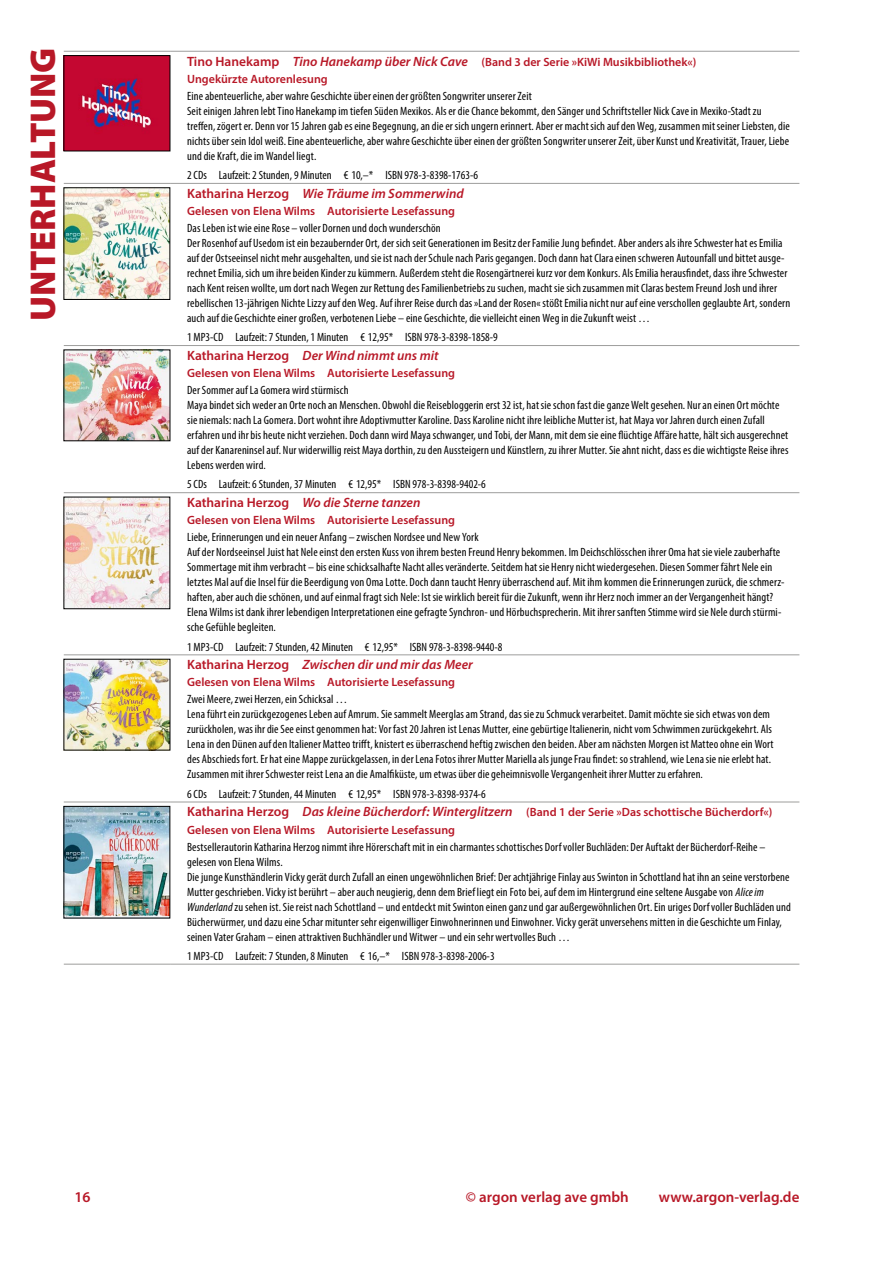
<style>
.page{position:relative;width:893px;height:1263px;background:#fff}
.page>*{position:absolute;margin:0;border:0;box-sizing:border-box;transform-origin:0 0}
.t1{font:900 36px "Myriad Pro";letter-spacing:-.01em;color:#b81827}
.t2{font:600 15px "Myriad Pro";color:#b81827}
.t3{font:italic 600 13.5px "Myriad Pro";color:#b81827}
.t4{font:condensed 12px/15px "Myriad Pro";letter-spacing:.01em;color:#000}
.t5{font:600 12px/17.1px "Myriad Pro";color:#b81827}
.s1{font-size:13.5px}
.s2{font-style:italic;font-size:13.5px}
.s3{font-style:normal}
.s4{font-weight:600;font-stretch:normal;font-size:13.5px;color:#b81827}
.s5{font-weight:600;font-style:italic;font-stretch:normal;font-size:13.5px;color:#b81827}
.s6{font-weight:600;font-stretch:normal;color:#b81827}
.s7{font-style:italic}
</style>
<div class="page">
<hr style="left:64px;top:51px;width:106px;height:1px;background:#9d9d9c">
<hr style="left:170px;top:51px;width:629px;height:1px;background:#9d9d9c">
<hr style="left:64px;top:183px;width:106px;height:1px;background:#9d9d9c">
<hr style="left:170px;top:183px;width:629px;height:1px;background:#9d9d9c">
<hr style="left:64px;top:345px;width:106px;height:1px;background:#9d9d9c">
<hr style="left:170px;top:345px;width:629px;height:1px;background:#9d9d9c">
<hr style="left:64px;top:492px;width:106px;height:1px;background:#9d9d9c">
<hr style="left:170px;top:492px;width:629px;height:1px;background:#9d9d9c">
<hr style="left:64px;top:655px;width:106px;height:1px;background:#9d9d9c">
<hr style="left:170px;top:655px;width:629px;height:1px;background:#9d9d9c">
<hr style="left:64px;top:802px;width:106px;height:1px;background:#9d9d9c">
<hr style="left:170px;top:802px;width:629px;height:1px;background:#9d9d9c">
<hr style="left:64px;top:964px;width:106px;height:1px;background:#9d9d9c">
<hr style="left:170px;top:964px;width:629px;height:1px;background:#9d9d9c">
<img style="left:66px;top:57px;width:102px;height:92px">
<img style="left:66px;top:190px;width:102px;height:108px">
<img style="left:66px;top:352px;width:102px;height:87px">
<img style="left:66px;top:499px;width:102px;height:108px">
<img style="left:66px;top:661px;width:102px;height:87px">
<img style="left:66px;top:808px;width:102px;height:108px">
<h1 class="t1" style="left:19px;top:321px;width:275px;rotate:-90deg">UNTERHALTUNG</h1>
<p class="t5" style="left:187px;top:53px;width:511px"><span class="s1">Tino Hanekamp</span> <span class="s2">Tino Hanekamp über Nick Cave</span> (Band 3 der Serie »KiWi Musikbibliothek«)<br>Ungekürzte Autorenlesung</p>
<p class="t4" style="left:187px;top:88px;width:604px">Eine abenteuerliche, aber wahre Geschichte über einen der größten Songwriter unserer Zeit<br>Seit einigen Jahren lebt Tino Hanekamp im tiefen Süden Mexikos. Als er die Chance bekommt, den Sänger und Schriftsteller Nick Cave in Mexiko-Stadt zu treffen, zögert er. Denn vor 15 Jahren gab es eine Begegnung, an die er sich ungern erinnert. Aber er macht sich auf den Weg, zusammen mit seiner Liebsten, die nichts über sein Idol weiß. Eine abenteuerliche, aber wahre Geschichte über einen der größten Songwriter unserer Zeit, über Kunst und Kreativität, Trauer, Liebe und die Kraft, die im Wandel liegt.</p>
<p class="t4" style="left:187px;top:167px;width:292px">2 CDs Laufzeit: 2 Stunden, 9 Minuten € 10,–* ISBN 978‑3‑8398‑1763‑6</p>
<p class="t3" style="left:187px;top:185px;width:278px"><span class="s3">Katharina Herzog</span> Wie Träume im Sommerwind</p>
<p class="t5" style="left:187px;top:202px;width:269px">Gelesen von Elena Wilms Autorisierte Lesefassung</p>
<p class="t4" style="left:187px;top:220px;width:605px">Das Leben ist wie eine Rose – voller Dornen und doch wunderschön<br>Der Rosenhof auf Usedom ist ein bezaubernder Ort, der sich seit Generationen im Besitz der Familie Jung befindet. Aber anders als ihre Schwester hat es Emilia auf der Ostseeinsel nicht mehr ausgehalten, und sie ist nach der Schule nach Paris gegangen. Doch dann hat Clara einen schweren Autounfall und bittet ausge&shy;rechnet Emilia, sich um ihre beiden Kinder zu kümmern. Außerdem steht die Rosengärtnerei kurz vor dem Konkurs. Als Emilia herausfindet, dass ihre Schwester nach Kent reisen wollte, um dort nach Wegen zur Rettung des Familienbetriebs zu suchen, macht sie sich zusammen mit Claras bestem Freund Josh und ihrer rebellischen 13-jährigen Nichte Lizzy auf den Weg. Auf ihrer Reise durch das »Land der Rosen« stößt Emilia nicht nur auf eine verschollen geglaubte Art, sondern auch auf die Geschichte einer großen, verbotenen Liebe – eine Geschichte, die vielleicht einen Weg in die Zukunft weist …</p>
<p class="t4" style="left:187px;top:330px;width:312px">1 MP3-CD Laufzeit: 7 Stunden, 1 Minuten € 12,95* ISBN 978‑3‑8398‑1858‑9</p>
<p class="t3" style="left:187px;top:347px;width:253px"><span class="s3">Katharina Herzog</span> Der Wind nimmt uns mit</p>
<p class="t5" style="left:187px;top:364px;width:269px">Gelesen von Elena Wilms Autorisierte Lesefassung</p>
<p class="t4" style="left:187px;top:383px;width:603px">Der Sommer auf La Gomera wird stürmisch<br>Maya bindet sich weder an Orte noch an Menschen. Obwohl die Reisebloggerin erst 32 ist, hat sie schon fast die ganze Welt gesehen. Nur an einen Ort möchte sie niemals: nach La Gomera. Dort wohnt ihre Adoptivmutter Karoline. Dass Karoline nicht ihre leibliche Mutter ist, hat Maya vor Jahren durch einen Zufall erfahren und ihr bis heute nicht verziehen. Doch dann wird Maya schwanger, und Tobi, der Mann, mit dem sie eine flüchtige Affäre hatte, hält sich ausgerechnet auf der Kanareninsel auf. Nur widerwillig reist Maya dorthin, zu den Aussteigern und Künstlern, zu ihrer Mutter. Sie ahnt nicht, dass es die wichtigste Reise ihres Lebens werden wird.</p>
<p class="t4" style="left:187px;top:477px;width:300px">5 CDs Laufzeit: 6 Stunden, 37 Minuten € 12,95* ISBN 978‑3‑8398‑9402‑6</p>
<p class="t3" style="left:187px;top:494px;width:235px"><span class="s3">Katharina Herzog</span> Wo die Sterne tanzen</p>
<p class="t5" style="left:187px;top:511px;width:269px">Gelesen von Elena Wilms Autorisierte Lesefassung</p>
<p class="t4" style="left:187px;top:530px;width:599px">Liebe, Erinnerungen und ein neuer Anfang – zwischen Nordsee und New York<br>Auf der Nordseeinsel Juist hat Nele einst den ersten Kuss von ihrem besten Freund Henry bekommen. Im Deichschlösschen ihrer Oma hat sie viele zauberhafte Sommertage mit ihm verbracht – bis eine schicksalhafte Nacht alles veränderte. Seitdem hat sie Henry nicht wiedergesehen. Diesen Sommer fährt Nele ein letztes Mal auf die Insel für die Beerdigung von Oma Lotte. Doch dann taucht Henry überraschend auf. Mit ihm kommen die Erinnerungen zurück, die schmerz&shy;haften, aber auch die schönen, und auf einmal fragt sich Nele: Ist sie wirklich bereit für die Zukunft, wenn ihr Herz noch immer an der Vergangenheit hängt?<br>Elena Wilms ist dank ihrer lebendigen Interpretationen eine gefragte Synchron- und Hörbuchsprecherin. Mit ihrer sanften Stimme wird sie Nele durch stürmi&shy;sche Gefühle begleiten.</p>
<p class="t4" style="left:187px;top:639px;width:317px">1 MP3-CD Laufzeit: 7 Stunden, 42 Minuten € 12,95* ISBN 978‑3‑8398‑9440‑8</p>
<p class="t3" style="left:187px;top:656px;width:287px"><span class="s3">Katharina Herzog</span> Zwischen dir und mir das Meer</p>
<p class="t5" style="left:187px;top:673px;width:269px">Gelesen von Elena Wilms Autorisierte Lesefassung</p>
<p class="t4" style="left:187px;top:692px;width:588px">Zwei Meere, zwei Herzen, ein Schicksal …<br>Lena führt ein zurückgezogenes Leben auf Amrum. Sie sammelt Meerglas am Strand, das sie zu Schmuck verarbeitet. Damit möchte sie sich etwas von dem zurückholen, was ihr die See einst genommen hat: Vor fast 20 Jahren ist Lenas Mutter, eine gebürtige Italienerin, nicht vom Schwimmen zurückgekehrt. Als Lena in den Dünen auf den Italiener Matteo trifft, knistert es überraschend heftig zwischen den beiden. Aber am nächsten Morgen ist Matteo ohne ein Wort des Abschieds fort. Er hat eine Mappe zurückgelassen, in der Lena Fotos ihrer Mutter Mariella als junge Frau findet: so strahlend, wie Lena sie nie erlebt hat.<br>Zusammen mit ihrer Schwester reist Lena an die Amalfiküste, um etwas über die geheimnisvolle Vergangenheit ihrer Mutter zu erfahren.</p>
<p class="t4" style="left:187px;top:784px;width:587px;line-height:18.6px">6 CDs Laufzeit: 7 Stunden, 44 Minuten € 12,95* ISBN 978‑3‑8398‑9374‑6<br><span class="s4">Katharina Herzog</span> <span class="s5">Das kleine Bücherdorf: Winterglitzern</span> <span class="s6">(Band 1 der Serie »Das schottische Bücherdorf«)</span></p>
<p class="t5" style="left:187px;top:821px;width:269px">Gelesen von Elena Wilms Autorisierte Lesefassung</p>
<p class="t4" style="left:187px;top:839px;width:605px">Bestsellerautorin Katharina Herzog nimmt ihre Hörerschaft mit in ein charmantes schottisches Dorf voller Buchläden: Der Auftakt der Bücherdorf-Reihe – gelesen von Elena Wilms.<br>Die junge Kunsthändlerin Vicky gerät durch Zufall an einen ungewöhnlichen Brief: Der achtjährige Finlay aus Swinton in Schottland hat ihn an seine verstorbene Mutter geschrieben. Vicky ist berührt – aber auch neugierig, denn dem Brief liegt ein Foto bei, auf dem im Hintergrund eine seltene Ausgabe von <span class="s7">Alice im Wunderland</span>zu sehen ist. Sie reist nach Schottland – und entdeckt mit Swinton einen ganz und gar außergewöhnlichen Ort. Ein uriges Dorf voller Buchläden und Bücherwürmer, und dazu eine Schar mitunter sehr eigenwilliger Einwohnerinnen und Einwohner. Vicky gerät unversehens mitten in die Geschichte um Finlay, seinen Vater Graham – einen attraktiven Buchhändler und Witwer – und ein sehr wertvolles Buch …</p>
<p class="t4" style="left:187px;top:948px;width:309px">1 MP3-CD Laufzeit: 7 Stunden, 8 Minuten € 16,–* ISBN 978‑3‑8398‑2006‑3</p>
<p class="t2" style="left:74px;top:1187px;width:18px">16</p>
<p class="t2" style="left:466px;top:1187px;width:164px">© argon verlag ave gmbh</p>
<p class="t2" style="left:659px;top:1187px;width:142px">www.argon-verlag.de</p>
</div>
